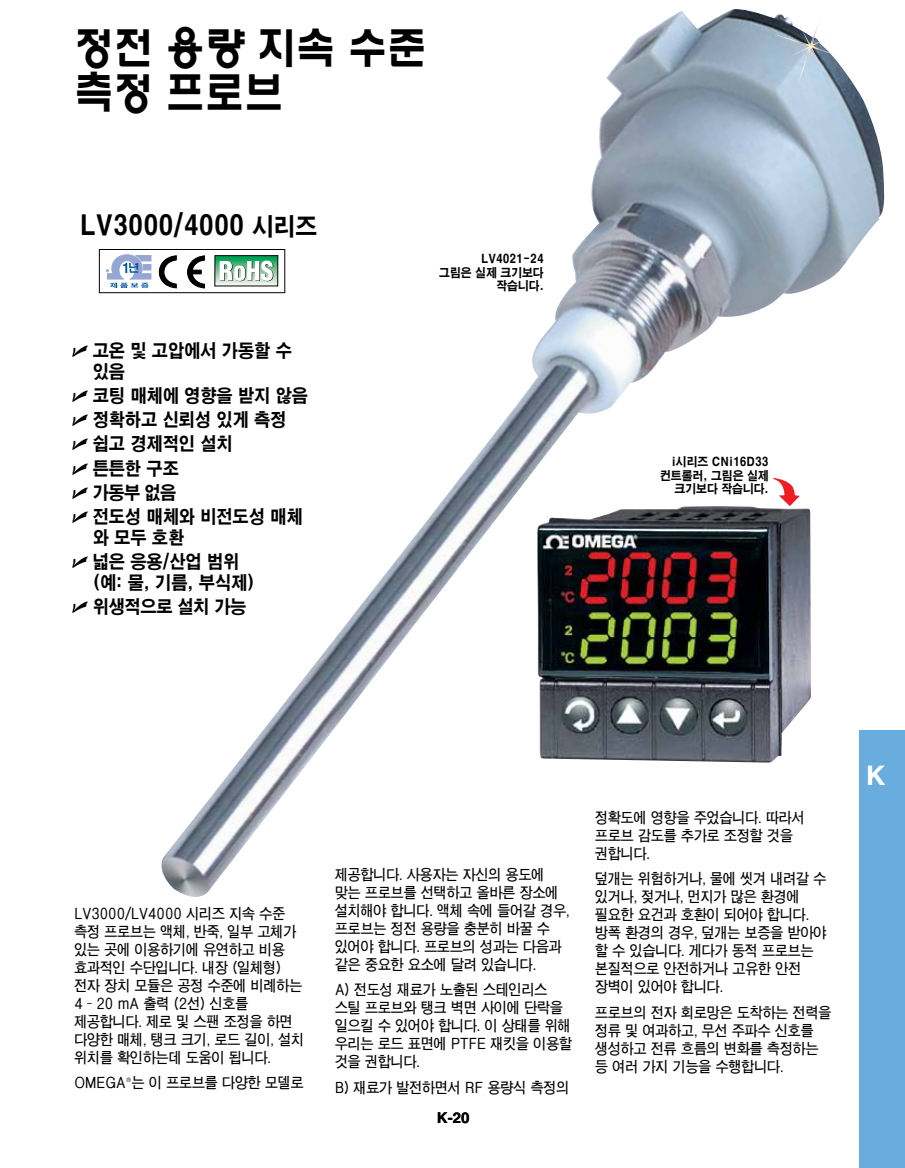
<style>
.page{position:relative;width:905px;height:1168px;background:#fff}
.page>*{position:absolute;margin:0;border:0;box-sizing:border-box;transform-origin:0 0}
.t1{font:44.85px/44.8px "HY Wul Nun Bold Pro";letter-spacing:-.025em;color:#000;scale:.9 1}
.t2{font:700 27px "Helvetica";color:#fff}
.t3{font:26.85px "HY Go Thic Extra Pro";color:#000;scale:.9 1}
.t4{font:18px/24px "HY Go Thic Extra Pro";color:#000;scale:.9 1}
.t5{font:15px/18px "HY Go Thic Bold Pro";color:#000;scale:.9 1}
.t6{font:700 15px "Helvetica";color:#000}
.t7{font:12px/13.5px "HY Go Thic Extra Pro";color:#000;text-align:right;scale:.9 1}
.t8{font:6px "HY Go Thic Bold Pro";color:#000}
.s1{font-size:24px}
.s2{font-family:"Universal Newswith Comm Pi"}
</style>
<div class="page">
<div style="left:859px;top:731px;width:45px;height:437px;background:#69addf"></div>
<img style="left:161px;top:9px;width:723px;height:888px">
<img style="left:774px;top:9px;width:75px;height:74px">
<svg style="left:773px;top:478px;width:26px;height:28px"></svg>
<div style="left:99px;top:249px;width:186px;height:44px;border:1px solid #000"></div>
<svg style="left:158px;top:255px;width:47px;height:33px"></svg>
<hr style="left:188px;top:270px;width:14px;height:4px;background:#000">
<svg style="left:107px;top:254px;width:44px;height:34px"></svg>
<svg style="left:216px;top:257px;width:60px;height:27px"></svg>
<div style="left:214px;top:255px;width:64px;height:31px;border:1px solid #000"></div>
<svg style="left:220px;top:260px;width:53px;height:21px"></svg>
<h1 class="t1" style="left:74px;top:25px;width:394px">정전 용량 지속 수준 측정 프로브</h1>
<h3 class="t3" style="left:80px;top:211px;width:265px">LV3000/4000 <span class="s1">시리즈</span></h3>
<p class="t4" style="left:93px;top:340px;width:223px;line-height:21px;text-indent:-21px"><span class="s2">U</span> 고온 및 고압에서 가동할 수 있음</p>
<p class="t4" style="left:72px;top:384px;width:263px"><span class="s2">U</span> 코팅 매체에 영향을 받지 않음<br><span class="s2">U</span> 정확하고 신뢰성 있게 측정<br><span class="s2">U</span> 쉽고 경제적인 설치<br><span class="s2">U</span> 튼튼한 구조<br><span class="s2">U</span> 가동부 없음<br><span class="s2">U</span> 전도성 매체와 비전도성 매체</p>
<p class="t4" style="left:72px;top:525px;width:187px;text-indent:21px">와 모두 호환<br><span class="s2">U</span> 넓은 응용/산업 범위</p>
<p class="t4" style="left:72px;top:570px;width:204px;text-indent:21px">(예: 물, 기름, 부식제)<br><span class="s2">U</span> 위생적으로 설치 가능</p>
<p class="t7" style="left:439px;top:252px;width:117px">LV4021-24<br>그림은 실제 크기보다 작습니다.</p>
<p class="t7" style="left:660px;top:455px;width:122px">i시리즈 CNi16D33 컨트롤러, 그림은 실제 크기보다 작습니다.</p>
<p class="t5" style="left:74px;top:904px;width:256px">LV3000/LV4000 시리즈 지속 수준 측정 프로브는 액체, 반죽, 일부 고체가 있는 곳에 이용하기에 유연하고 비용 효과적인 수단입니다. 내장 (일체형) 전자 장치 모듈은 공정 수준에 비례하는<br>4–20 mA 출력 (2선) 신호를 제공합니다. 제로 및 스팬 조정을 하면 다양한 매체, 탱크 크기, 로드 길이, 설치 위치를 확인하는데 도움이 됩니다.</p>
<p class="t5" style="left:74px;top:1074px;width:256px">OMEGA 는 이 프로브를 다양한 모델로</p>
<p class="t8" style="left:126px;top:1077px;width:7px">®</p>
<p class="t5" style="left:335px;top:865px;width:262px">제공합니다. 사용자는 자신의 용도에 맞는 프로브를 선택하고 올바른 장소에 설치해야 합니다. 액체 속에 들어갈 경우, 프로브는 정전 용량을 충분히 바꿀 수 있어야 합니다. 프로브의 성과는 다음과 같은 중요한 요소에 달려 있습니다.</p>
<p class="t5" style="left:335px;top:981px;width:265px">A) 전도성 재료가 노출된 스테인리스 스틸 프로브와 탱크 벽면 사이에 단락을 일으킬 수 있어야 합니다. 이 상태를 위해 우리는 로드 표면에 PTFE 재킷을 이용할 것을 권합니다.</p>
<p class="t5" style="left:335px;top:1078px;width:262px">B) 재료가 발전하면서 RF 용량식 측정의</p>
<p class="t6" style="left:437px;top:1108px;width:34px">K-20</p>
<p class="t5" style="left:595px;top:808px;width:234px">정확도에 영향을 주었습니다. 따라서 프로브 감도를 추가로 조정할 것을 권합니다.</p>
<p class="t5" style="left:595px;top:870px;width:258px">덮개는 위험하거나, 물에 씻겨 내려갈 수 있거나, 젖거나, 먼지가 많은 환경에 필요한 요건과 호환이 되어야 합니다. 방폭 환경의 경우, 덮개는 보증을 받아야 할 수 있습니다. 게다가 동적 프로브는 본질적으로 안전하거나 고유한 안전 장벽이 있어야 합니다.</p>
<p class="t5" style="left:595px;top:1003px;width:264px">프로브의 전자 회로망은 도착하는 전력을 정류 및 여과하고, 무선 주파수 신호를 생성하고 전류 흐름의 변화를 측정하는 등 여러 가지 기능을 수행합니다.</p>
<h2 class="t2" style="left:865px;top:759px;width:21px">K</h2>
</div>
